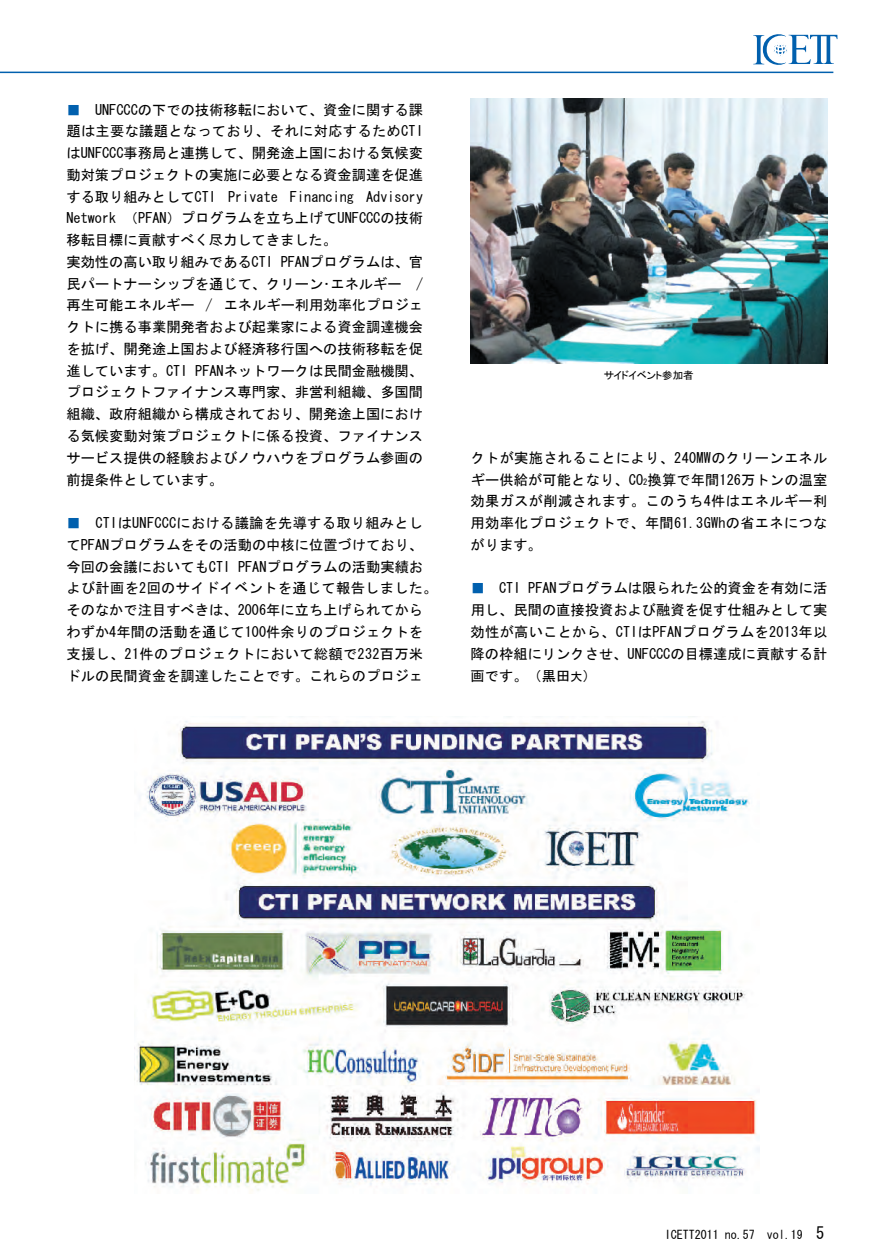
<style>
.page{position:relative;width:894px;height:1260px;background:#fff}
.page>*{position:absolute;margin:0;border:0;box-sizing:border-box;transform-origin:0 0}
.t1{font:14.25px/21.8px "MS Gothic";color:#000}
.t2{font:12px "MS Gothic";color:#000}
.t3{font:10.5px "MS Gothic";letter-spacing:-.13em;color:#000}
.s1{color:#0160ae}
.s2{font-size:8.55px}
.s3{font-size:12px}
.s4{font-size:16.5px}
</style>
<div class="page">
<img style="left:134px;top:716px;width:625px;height:475px">
<hr style="left:0;top:72px;width:833px;height:1px;background:#0160ae">
<svg style="left:753px;top:34px;width:85px;height:31px"></svg>
<img style="left:471px;top:98px;width:356px;height:266px">
<p class="t1" style="left:66px;top:98px;width:358px"><span class="s1">■　</span>UNFCCCの下での技術移転において、資金に関する課題は主要な議題となっており、それに対応するためCTIはUNFCCC事務局と連携して、開発途上国における気候変動対策プロジェクトの実施に必要となる資金調達を促進する取り組みとしてCTI Private Financing Advisory<br>Network （PFAN）プログラムを立ち上げてUNFCCCの技術移転目標に貢献すべく尽力してきました。<br>実効性の高い取り組みであるCTI PFANプログラムは、官民パートナーシップを通じて、クリーン･エネルギー /再生可能エネルギー / エネルギー利用効率化プロジェクトに携る事業開発者および起業家による資金調達機会を拡げ、開発途上国および経済移行国への技術移転を促進しています。CTI PFANネットワークは民間金融機関、プロジェクトファイナンス専門家、非営利組織、多国間組織、政府組織から構成されており、開発途上国における気候変動対策プロジェクトに係る投資、ファイナンスサービス提供の経験およびノウハウをプログラム参画の前提条件としています。　</p>
<p class="t1" style="left:66px;top:512px;width:372px"><span class="s1">■　</span>CTIはUNFCCCにおける議論を先導する取り組みとしてPFANプログラムをその活動の中核に位置づけており、今回の会議においてもCTI PFANプログラムの活動実績および計画を2回のサイドイベントを通じて報告しました。そのなかで注目すべきは、2006年に立ち上げられてからわずか4年間の活動を通じて100件余りのプロジェクトを支援し、21件のプロジェクトにおいて総額で232百万米ドルの民間資金を調達したことです。これらのプロジェ</p>
<p class="t3" style="left:604px;top:370px;width:91px">サイドイベント参加者</p>
<p class="t1" style="left:471px;top:447px;width:358px;text-align:justify">クトが実施されることにより、240MWのクリーンエネルギー供給が可能となり、CO<span class="s2">2</span>換算で年間126万トンの温室効果ガスが削減されます。このうち4件はエネルギー利用効率化プロジェクトで、年間61.3GWhの省エネにつながります。</p>
<p class="t1" style="left:471px;top:577px;width:358px;text-align:justify"><span class="s1">■　</span>CTI PFANプログラムは限られた公的資金を有効に活用し、民間の直接投資および融資を促す仕組みとして実効性が高いことから、CTIはPFANプログラムを2013年以降の枠組にリンクさせ、UNFCCCの目標達成に貢献する計画です。（黒田<span class="s3">大</span>）</p>
<p class="t2" style="left:665px;top:1229px;width:161px">ICETT2011 no.57 vol.19 <span class="s4">5</span></p>
</div>
